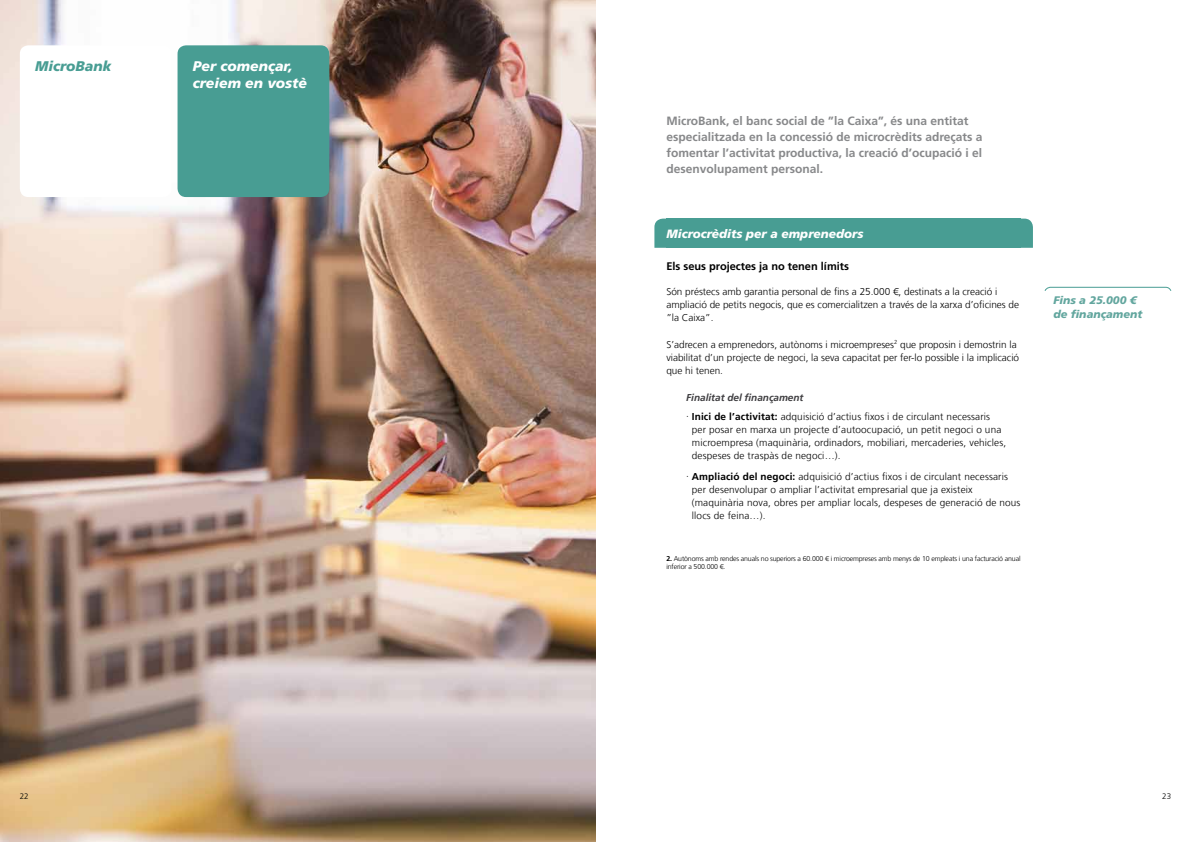
<style>
.page{position:relative;width:1191px;height:842px;background:#fff}
.page>*{position:absolute;margin:0;border:0;box-sizing:border-box;transform-origin:0 0}
.t1{font:italic 900 14px/17px "La Caixa Frutiger";color:#fff}
.t2{font:italic 900 14px "La Caixa Frutiger";color:#489d93}
.t3{font:700 12px/16px "La Caixa Frutiger";color:#87888a}
.t4{font:italic 900 12px "La Caixa Frutiger";color:#fff}
.t5{font:700 11px "La Caixa Frutiger";color:#000}
.t6{font:italic 900 11px/14px "La Caixa Frutiger";color:#62a69e}
.t7{font:300 10px/13px "La Caixa Frutiger";letter-spacing:.015em;color:#000}
.t8{font:300 8px "La Caixa Frutiger";color:#000}
.t9{font:300 7px/8px "La Caixa Frutiger";letter-spacing:-.02em;color:#000}
.s1{font-weight:700;font-style:italic;color:#3e3d40}
.s2{font-weight:700}
</style>
<div class="page">
<img style="left:0;top:0;width:595px;height:842px">
<div style="left:20px;top:45px;width:152px;height:152px;background:#fff;border-radius:9px"></div>
<div style="left:177px;top:45px;width:152px;height:152px;background:#489d93;border-radius:9px"></div>
<svg style="left:654px;top:219px;width:379px;height:29px"></svg>
<div style="left:666px;top:219px;width:354px;height:29px;background:#489d93"></div>
<svg style="left:1044px;top:287px;width:127px;height:4px"></svg>
<h1 class="t2" style="left:35px;top:58px;width:77px">MicroBank</h1>
<h1 class="t1" style="left:193px;top:58px;width:116px">Per començar, creiem en vostè</h1>
<p class="t8" style="left:20px;top:792px;width:10px">22</p>
<p class="t3" style="left:666px;top:113px;width:318px">MicroBank, el banc social de ”la Caixa”, és una entitat especialitzada en la concessió de microcrèdits adreçats a fomentar l’activitat productiva, la creació d’ocupació i el desenvolupament personal.</p>
<p class="t4" style="left:666px;top:226px;width:199px">Microcrèdits per a emprenedors</p>
<p class="t5" style="left:666px;top:260px;width:184px">Els seus projectes ja no tenen límits</p>
<p class="t7" style="left:666px;top:285px;width:354px">Són préstecs amb garantia personal de fins a 25.000 €, destinats a la creació i ampliació de petits negocis, que es comercialitzen a través de la xarxa d’oficines de ”la Caixa”.</p>
<p class="t7" style="left:666px;top:338px;width:354px">S’adrecen a emprenedors, autònoms i microempreses<sup>2</sup> que proposin i demostrin la viabilitat d’un projecte de negoci, la seva capacitat per fer-lo possible i la implicació que hi tenen.</p>
<p class="t7" style="left:686px;top:388px;width:305px;line-height:18.7px"><span class="s1">Finalitat del finançament<br></span>· <span class="s2">Inici de l’activitat:</span> adquisició d’actius fixos i de circulant necessaris</p>
<p class="t7" style="left:692px;top:423px;width:316px">per posar en marxa un projecte d’autoocupació, un petit negoci o una microempresa (maquinària, ordinadors, mobiliari, mercaderies, vehicles, despeses de traspàs de negoci…).</p>
<p class="t7" style="left:692px;top:470px;width:330px;text-indent:-6px">· <span class="s2">Ampliació del negoci:</span> adquisició d’actius fixos i de circulant necessaris per desenvolupar o ampliar l’activitat empresarial que ja existeix (maquinària nova, obres per ampliar locals, despeses de generació de nous llocs de feina…).</p>
<p class="t9" style="left:666px;top:555px;width:356px"><span class="s2">2.</span> Autònoms amb rendes anuals no superiors a 60.000 € i microempreses amb menys de 10 empleats i una facturació anual inferior a 500.000 €.</p>
<p class="t6" style="left:1053px;top:293px;width:90px">Fins a 25.000 € de finançament</p>
<p class="t8" style="left:1162px;top:792px;width:10px">23</p>
</div>
